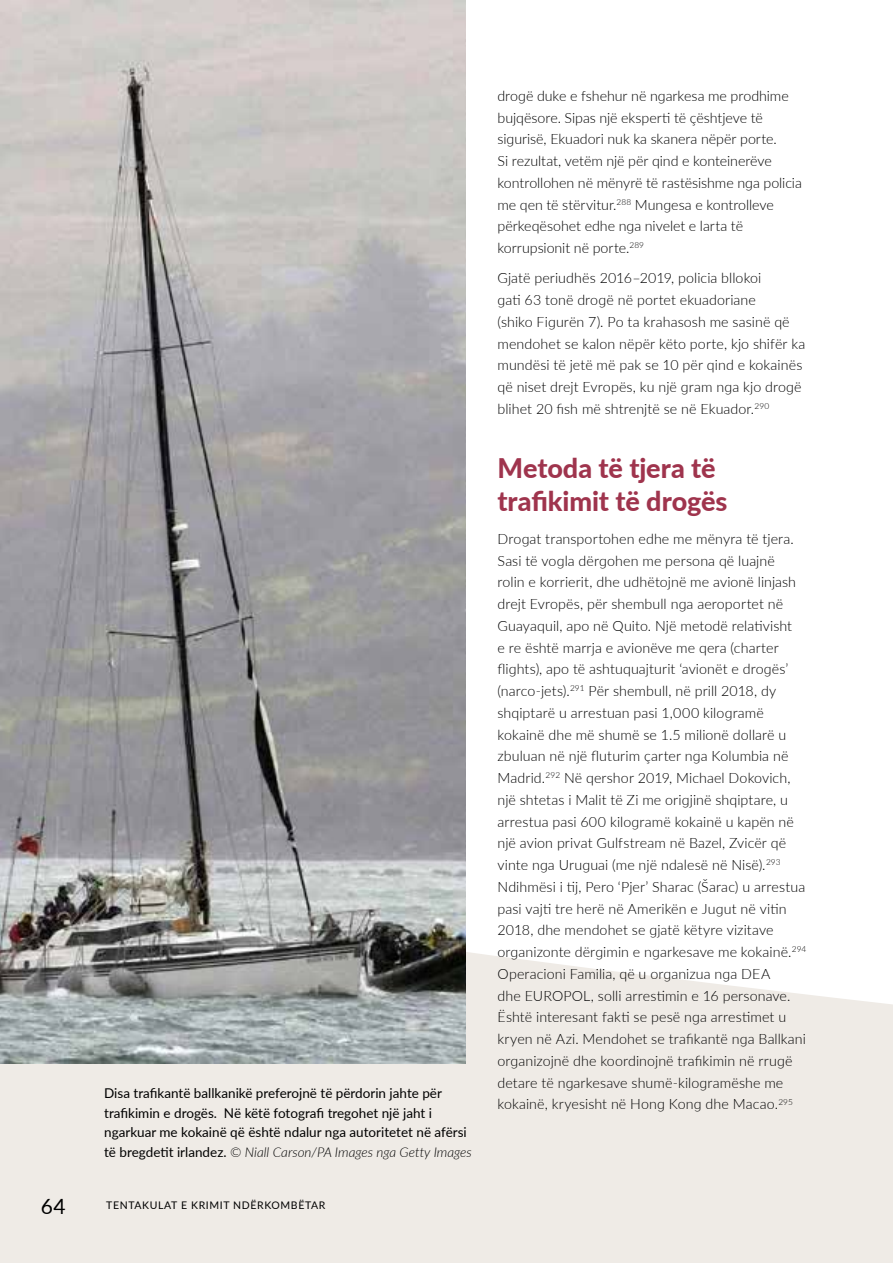
<style>
.page{position:relative;width:893px;height:1263px;background:#fff}
.page>*{position:absolute;margin:0;border:0;box-sizing:border-box;transform-origin:0 0}
.t1{font:800 27px/33px "Lato";letter-spacing:-.005em;color:#9f344d}
.t2{font:21px "Lato";color:#000}
.t3{font:300 14.25px/21.8px "Lato";letter-spacing:.005em;color:#000}
.t4{font:13.5px/19.5px "Lato";color:#000}
.t5{font:10.5px "Lato";letter-spacing:.06em;color:#000}
.s1{font-weight:300;font-style:italic}
</style>
<div class="page">
<div style="left:0;top:952px;width:893px;height:311px;background:#efebe6"></div>
<img style="left:0;top:0;width:466px;height:1063px">
<p class="t4" style="left:104px;top:1083px;width:369px">Disa trafikantë ballkanikë preferojnë të përdorin jahte për trafikimin e drogës. Në këtë fotografi tregohet një jaht i ngarkuar me kokainë që është ndalur nga autoritetet në afërsi të bregdetit irlandez. <span class="s1">© Niall Carson/PA Images nga Getty Images</span></p>
<h2 class="t2" style="left:41px;top:1191px;width:26px">64</h2>
<p class="t5" style="left:106px;top:1197px;width:221px">TENTAKULAT E KRIMIT NDËRKOMBËTAR</p>
<p class="t3" style="left:497px;top:84px;width:306px">drogë duke e fshehur në ngarkesa me prodhime bujqësore. Sipas një eksperti të çështjeve të sigurisë, Ekuadori nuk ka skanera nëpër porte.<br>Si rezultat, vetëm një për qind e konteinerëve kontrollohen në mënyrë të rastësishme nga policia me qen të stërvitur.<sup>288</sup> Mungesa e kontrolleve përkeqësohet edhe nga nivelet e larta të korrupsionit në porte.<sup>289</sup></p>
<p class="t3" style="left:497px;top:267px;width:309px">Gjatë periudhës 2016–2019, policia bllokoi<br>gati 63 tonë drogë në portet ekuadoriane<br>(shiko Figurën 7). Po ta krahasosh me sasinë që mendohet se kalon nëpër këto porte, kjo shifër ka mundësi të jetë më pak se 10 për qind e kokainës që niset drejt Evropës, ku një gram nga kjo drogë blihet 20 fish më shtrenjtë se në Ekuador.<sup>290</sup></p>
<h1 class="t1" style="left:497px;top:450px;width:231px">Metoda të tjera të trafikimit të drogës</h1>
<p class="t3" style="left:497px;top:527px;width:310px">Drogat transportohen edhe me mënyra të tjera.<br>Sasi të vogla dërgohen me persona që luajnë<br>rolin e korrierit, dhe udhëtojnë me avionë linjash drejt Evropës, për shembull nga aeroportet në Guayaquil, apo në Quito. Një metodë relativisht<br>e re është marrja e avionëve me qera (charter flights), apo të ashtuquajturit ‘avionët e drogës’ (narco-jets).<sup>291</sup> Për shembull, në prill 2018, dy shqiptarë u arrestuan pasi 1,000 kilogramë kokainë dhe më shumë se 1.5 milionë dollarë u zbuluan në një fluturim çarter nga Kolumbia në Madrid.<sup>292</sup> Në qershor 2019, Michael Dokovich, një shtetas i Malit të Zi me origjinë shqiptare, u arrestua pasi 600 kilogramë kokainë u kapën në një avion privat Gulfstream në Bazel, Zvicër që vinte nga Uruguai (me një ndalesë në Nisë).<sup>293<br></sup>Ndihmësi i tij, Pero ‘Pjer’ Sharac (Šarac) u arrestua pasi vajti tre herë në Amerikën e Jugut në vitin 2018, dhe mendohet se gjatë këtyre vizitave organizonte dërgimin e ngarkesave me kokainë.<sup>294<br></sup>Operacioni Familia, që u organizua nga DEA<br>dhe EUROPOL, solli arrestimin e 16 personave.<br>Është interesant fakti se pesë nga arrestimet u kryen në Azi. Mendohet se trafikantë nga Ballkani organizojnë dhe koordinojnë trafikimin në rrugë detare të ngarkesave shumë-kilogramëshe me kokainë, kryesisht në Hong Kong dhe Macao.<sup>295</sup></p>
</div>
